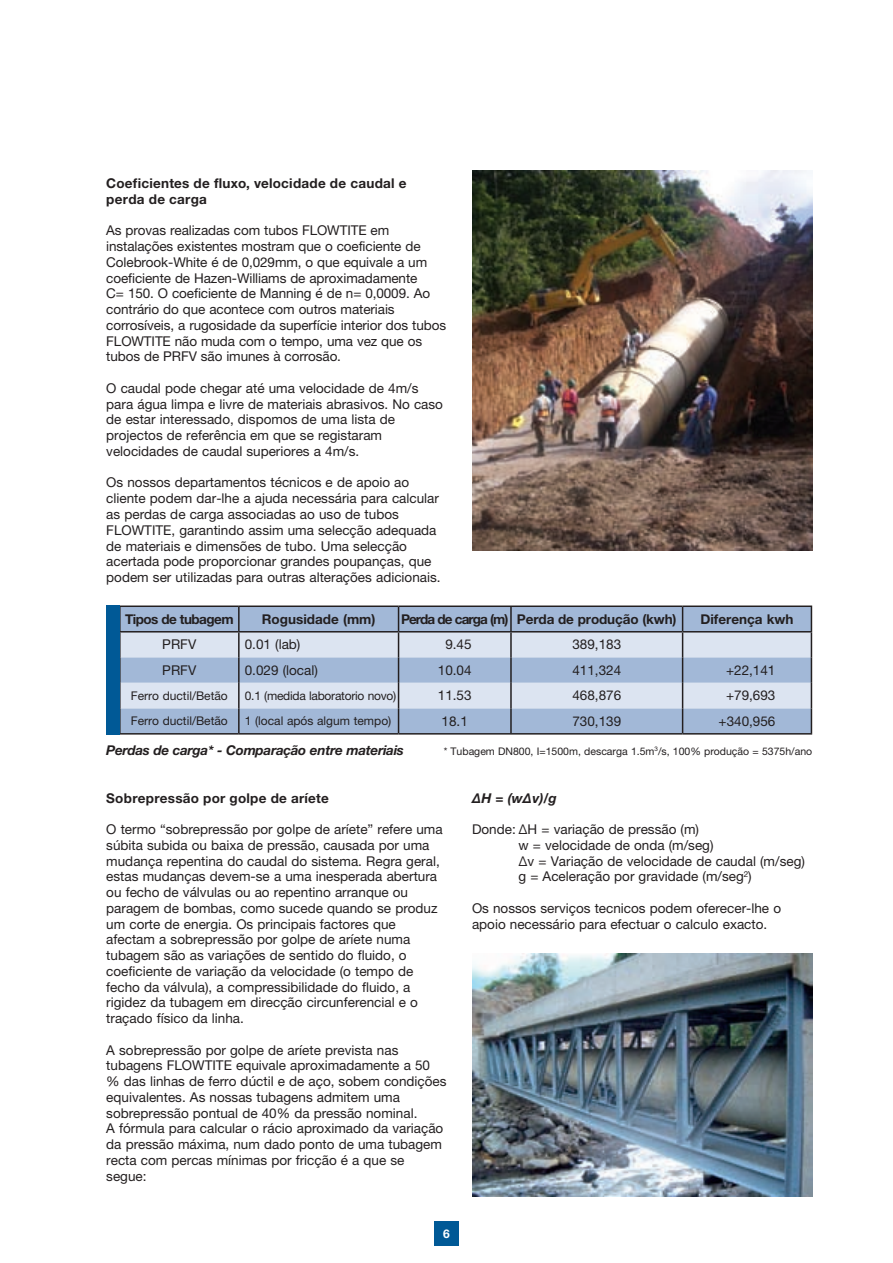
<style>
.page{position:relative;width:893px;height:1263px;background:#fff}
.page>*{position:absolute;margin:0;border:0;box-sizing:border-box;transform-origin:0 0}
.t1{font:13.5px/15.8px "Helvetica Neue LT Pro";color:#231f20}
.t2{font:700 13.5px/15.8px "Helvetica Neue LT Pro";letter-spacing:.01em;color:#231f20}
.t3{font:italic 700 13.5px "Helvetica Neue LT Pro";letter-spacing:-.02em;color:#231f20}
.t4{font:700 13.5px "Helvetica Neue LT Pro";letter-spacing:-.01em;color:#231f20}
.t5{font:700 13.5px "Helvetica Neue LT Pro";letter-spacing:-.04em;color:#231f20}
.t6{font:12px "Helvetica Neue LT Pro";color:#231f20}
.t7{font:12px "Helvetica Neue LT Pro";letter-spacing:-.02em;color:#231f20}
.t8{font:700 12px "Helvetica Neue LT Pro";color:#fff}
.t9{font:10.5px "Helvetica Neue LT Pro";color:#231f20}
</style>
<div class="page">
<div style="left:435px;top:1221px;width:24px;height:24px;background:#005996"></div>
<img style="left:472px;top:953px;width:340px;height:243px">
<img style="left:472px;top:170px;width:340px;height:381px">
<div style="left:121px;top:607px;width:690px;height:126px;background:#a2b8d7"></div>
<svg style="left:121px;top:632px;width:690px;height:76px;background:#c7d4e6"></svg>
<hr style="left:238px;top:632px;width:2px;height:25px;background:#231f20">
<hr style="left:510px;top:632px;width:2px;height:25px;background:#231f20">
<hr style="left:238px;top:657px;width:2px;height:26px;background:#231f20">
<hr style="left:510px;top:657px;width:2px;height:26px;background:#231f20">
<hr style="left:238px;top:683px;width:2px;height:25px;background:#231f20">
<hr style="left:510px;top:683px;width:2px;height:25px;background:#231f20">
<hr style="left:238px;top:708px;width:2px;height:25px;background:#231f20">
<hr style="left:510px;top:708px;width:2px;height:25px;background:#231f20">
<hr style="left:119px;top:632px;width:2px;height:25px;background:#231f20">
<hr style="left:119px;top:657px;width:2px;height:26px;background:#231f20">
<hr style="left:119px;top:683px;width:2px;height:25px;background:#231f20">
<hr style="left:119px;top:708px;width:2px;height:25px;background:#231f20">
<hr style="left:119px;top:733px;width:120px;height:1px;background:#231f20">
<hr style="left:239px;top:733px;width:160px;height:1px;background:#231f20">
<hr style="left:399px;top:733px;width:112px;height:1px;background:#231f20">
<hr style="left:511px;top:733px;width:172px;height:1px;background:#231f20">
<hr style="left:683px;top:733px;width:129px;height:1px;background:#231f20">
<hr style="left:119px;top:605px;width:120px;height:2px;background:#231f20">
<hr style="left:119px;top:607px;width:2px;height:24px;background:#231f20">
<hr style="left:239px;top:605px;width:160px;height:2px;background:#231f20">
<hr style="left:238px;top:607px;width:2px;height:24px;background:#231f20">
<hr style="left:399px;top:605px;width:112px;height:2px;background:#231f20">
<svg style="left:398px;top:607px;width:1px;height:126px"></svg>
<hr style="left:511px;top:605px;width:172px;height:2px;background:#231f20">
<hr style="left:510px;top:607px;width:2px;height:24px;background:#231f20">
<hr style="left:683px;top:605px;width:129px;height:2px;background:#231f20">
<svg style="left:682px;top:607px;width:1px;height:126px"></svg>
<svg style="left:811px;top:607px;width:1px;height:126px"></svg>
<hr style="left:119px;top:631px;width:120px;height:1px;background:#231f20">
<hr style="left:239px;top:631px;width:160px;height:1px;background:#231f20">
<hr style="left:399px;top:631px;width:112px;height:1px;background:#231f20">
<hr style="left:511px;top:631px;width:172px;height:1px;background:#231f20">
<hr style="left:683px;top:631px;width:129px;height:1px;background:#231f20">
<div style="left:106px;top:605px;width:13px;height:129px;background:#005996"></div>
<p class="t2" style="left:106px;top:175px;width:302px">Coeficientes de fluxo, velocidade de caudal e perda de carga</p>
<p class="t1" style="left:106px;top:222px;width:341px">As provas realizadas com tubos FLOWTITE em instalações existentes mostram que o coeficiente de Colebrook-White é de 0,029mm, o que equivale a um coeficiente de Hazen-Williams de aproximadamente<br>C= 150. O coeficiente de Manning é de n= 0,0009. Ao contrário do que acontece com outros materiais corrosíveis, a rugosidade da superfície interior dos tubos FLOWTITE não muda com o tempo, uma vez que os tubos de PRFV são imunes à corrosão.</p>
<p class="t1" style="left:106px;top:380px;width:338px">O caudal pode chegar até uma velocidade de 4m/s para água limpa e livre de materiais abrasivos. No caso de estar interessado, dispomos de uma lista de projectos de referência em que se registaram velocidades de caudal superiores a 4m/s.</p>
<p class="t1" style="left:106px;top:475px;width:336px">Os nossos departamentos técnicos e de apoio ao cliente podem dar-lhe a ajuda necessária para calcular as perdas de carga associadas ao uso de tubos FLOWTITE, garantindo assim uma selecção adequada de materiais e dimensões de tubo. Uma selecção acertada pode proporcionar grandes poupanças, que podem ser utilizadas para outras alterações adicionais.</p>
<p class="t5" style="left:125px;top:611px;width:110px">Tipos de tubagem</p>
<p class="t2" style="left:262px;top:611px;width:115px">Rogusidade (mm)</p>
<p class="t4" style="left:401px;top:611px;width:277px">Perda de carga (m) Perda de produção (kwh)</p>
<p class="t2" style="left:700px;top:611px;width:95px">Diferença kwh</p>
<p class="t1" style="left:162px;top:636px;width:35px">PRFV</p>
<p class="t1" style="left:245px;top:636px;width:57px">0.01 (lab)</p>
<p class="t1" style="left:445px;top:636px;width:28px">9.45</p>
<p class="t1" style="left:572px;top:636px;width:50px">389,183</p>
<p class="t1" style="left:162px;top:662px;width:35px">PRFV</p>
<p class="t1" style="left:245px;top:662px;width:75px">0.029 (local)</p>
<p class="t1" style="left:438px;top:662px;width:35px">10.04</p>
<p class="t1" style="left:572px;top:662px;width:50px">411,324</p>
<p class="t1" style="left:726px;top:662px;width:51px">+22,141</p>
<p class="t6" style="left:131px;top:688px;width:98px">Ferro ductil/Betão</p>
<p class="t7" style="left:245px;top:688px;width:153px">0.1 (medida laboratorio novo)</p>
<p class="t1" style="left:438px;top:687px;width:35px">11.53</p>
<p class="t1" style="left:572px;top:687px;width:50px">468,876</p>
<p class="t1" style="left:726px;top:687px;width:51px">+79,693</p>
<p class="t6" style="left:131px;top:714px;width:98px">Ferro ductil/Betão</p>
<p class="t6" style="left:245px;top:714px;width:148px">1 (local após algum tempo)</p>
<p class="t1" style="left:442px;top:713px;width:28px">18.1</p>
<p class="t1" style="left:572px;top:713px;width:50px">730,139</p>
<p class="t1" style="left:719px;top:713px;width:58px">+340,956</p>
<p class="t3" style="left:106px;top:742px;width:299px">Perdas de carga* - Comparação entre materiais</p>
<p class="t9" style="left:444px;top:745px;width:370px">* Tubagem DN800, I=1500m, descarga 1.5m<sup>3</sup>/s, 100% produção = 5375h/ano</p>
<p class="t2" style="left:106px;top:790px;width:224px">Sobrepressão por golpe de aríete</p>
<p class="t1" style="left:106px;top:821px;width:338px">O termo “sobrepressão por golpe de aríete” refere uma súbita subida ou baixa de pressão, causada por uma mudança repentina do caudal do sistema. Regra geral, estas mudanças devem-se a uma inesperada abertura ou fecho de válvulas ou ao repentino arranque ou paragem de bombas, como sucede quando se produz um corte de energia. Os principais factores que afectam a sobrepressão por golpe de aríete numa tubagem são as variações de sentido do fluido, o coeficiente de variação da velocidade (o tempo de fecho da válvula), a compressibilidade do fluido, a rigidez da tubagem em direcção circunferencial e o traçado físico da linha.</p>
<p class="t1" style="left:106px;top:1042px;width:342px">A sobrepressão por golpe de aríete prevista nas tubagens FLOWTITE equivale aproximadamente a 50 % das linhas de ferro dúctil e de aço, sobem condições equivalentes. As nossas tubagens admitem uma sobrepressão pontual de 40% da pressão nominal.<br>A fórmula para calcular o rácio aproximado da variação da pressão máxima, num dado ponto de uma tubagem recta com percas mínimas por fricção é a que se segue:</p>
<p class="t8" style="left:443px;top:1226px;width:8px">6</p>
<p class="t3" style="left:472px;top:789px;width:86px">∆H = (w∆v)/g</p>
<p class="t1" style="left:518px;top:821px;width:288px;text-indent:-46px">Donde: ΔH = variação de pressão (m)<br>w = velocidade de onda (m/seg)<br>Δv = Variação de velocidade de caudal (m/seg) g = Aceleração por gravidade (m/seg<sup>2</sup>)</p>
<p class="t1" style="left:472px;top:900px;width:311px">Os nossos serviços tecnicos podem oferecer-lhe o apoio necessário para efectuar o calculo exacto.</p>
</div>
